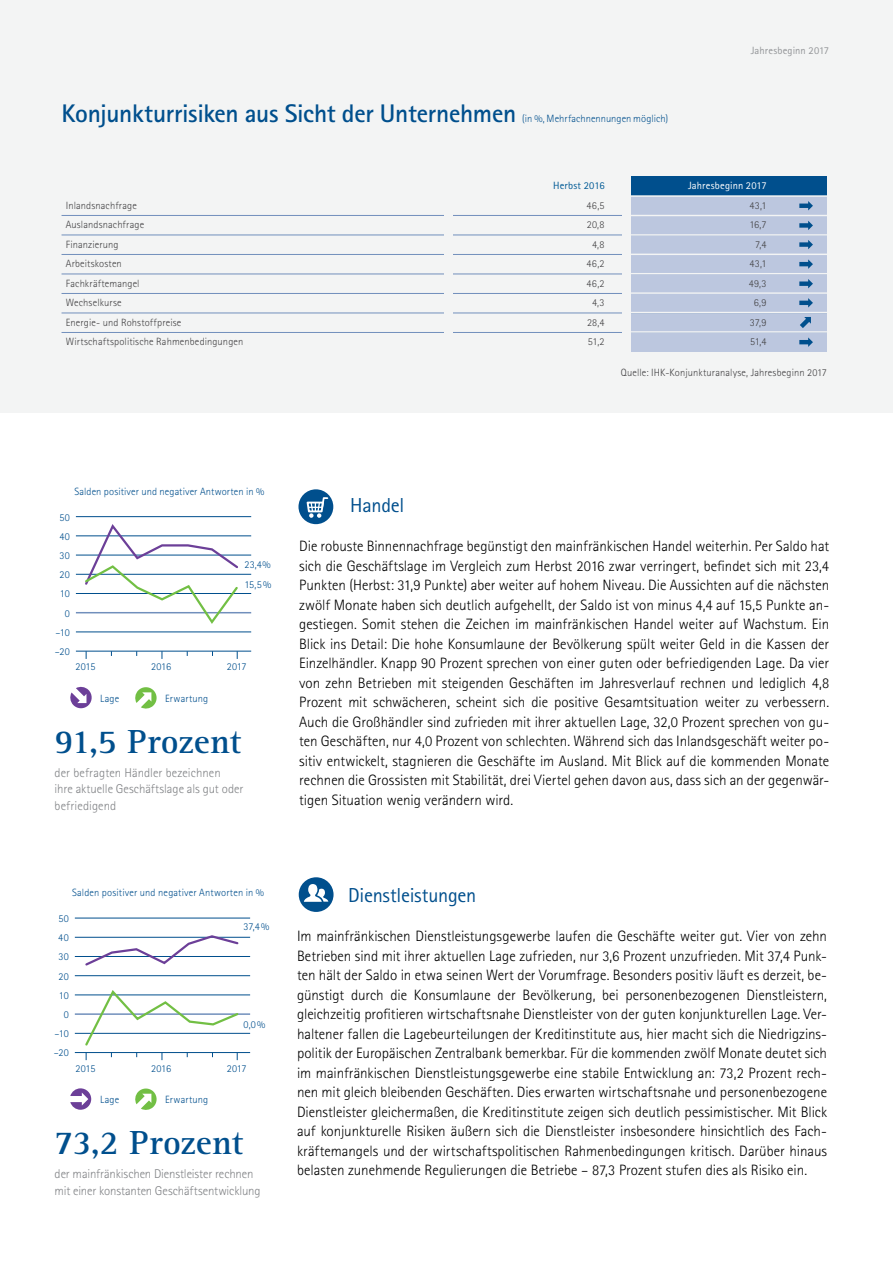
<style>
.page{position:relative;width:893px;height:1263px;background:#fff}
.page>*{position:absolute;margin:0;border:0;box-sizing:border-box;transform-origin:0 0}
.t1{font:700 34.5px "Rotis Serif";color:#004f8d}
.t2{font:700 25.5px "Rotis Sans Serif Std";letter-spacing:-.015em;color:#004f8d}
.t3{font:20.25px "Rotis Sans Serif Std";letter-spacing:-.01em;color:#004f8d}
.t4{font:300 15px/19.5px "Rotis Sans Serif Std";letter-spacing:-.005em;color:#000;text-align:justify}
.t5{font:300 12.75px/16.5px "Rotis Sans Serif Std";letter-spacing:-.005em;color:#808285}
.t6{font:300 10.5px "Rotis Sans Serif Std";letter-spacing:.015em;color:#414042}
.t7{font:300 10.5px/19.2px "Rotis Sans Serif Std";letter-spacing:.01em;color:#004f8d;text-align:right}
.t8{font:10.5px "Rotis Sans Serif Std";letter-spacing:.01em;color:#939598}
.t9{font:10.5px "Rotis Sans Serif Std";letter-spacing:.01em;color:#fff}
.t10{font:10.5px "Rotis Sans Serif Std";letter-spacing:.015em;color:#005a95}
</style>
<div class="page">
<div style="left:0;top:0;width:893px;height:412px;background:#f3f4f4"></div>
<div style="left:631px;top:197px;width:196px;height:155px;background:#bcc7df"></div>
<div style="left:630px;top:177px;width:197px;height:19px;background:#004f8d"></div>
<hr style="left:62px;top:215px;width:765px;height:1px;background:#718fbc">
<hr style="left:62px;top:235px;width:765px;height:1px;background:#718fbc">
<hr style="left:62px;top:254px;width:765px;height:1px;background:#718fbc">
<hr style="left:62px;top:274px;width:765px;height:1px;background:#718fbc">
<hr style="left:62px;top:293px;width:765px;height:1px;background:#718fbc">
<hr style="left:62px;top:313px;width:765px;height:1px;background:#718fbc">
<hr style="left:62px;top:332px;width:765px;height:1px;background:#718fbc">
<div style="left:444px;top:202px;width:9px;height:160px;background:#f3f4f4"></div>
<div style="left:622px;top:171px;width:8px;height:191px;background:#f3f4f4"></div>
<hr style="left:627px;top:215px;width:201px;height:1px;background:#f3f4f4">
<hr style="left:627px;top:195px;width:201px;height:2px;background:#f3f4f4">
<hr style="left:627px;top:234px;width:201px;height:2px;background:#f3f4f4">
<hr style="left:627px;top:254px;width:201px;height:1px;background:#f3f4f4">
<hr style="left:627px;top:273px;width:201px;height:1px;background:#f3f4f4">
<hr style="left:627px;top:292px;width:201px;height:2px;background:#f3f4f4">
<hr style="left:627px;top:312px;width:201px;height:1px;background:#f3f4f4">
<hr style="left:627px;top:331px;width:201px;height:2px;background:#f3f4f4">
<div style="left:298px;top:489px;width:35px;height:35px;background:#004f8d;border-radius:50%"></div>
<svg style="left:306px;top:497px;width:23px;height:21px"></svg>
<svg style="left:799px;top:201px;width:14px;height:9px"></svg>
<svg style="left:799px;top:221px;width:14px;height:9px"></svg>
<svg style="left:799px;top:240px;width:14px;height:9px"></svg>
<svg style="left:799px;top:259px;width:14px;height:10px"></svg>
<svg style="left:799px;top:279px;width:14px;height:9px"></svg>
<svg style="left:799px;top:298px;width:14px;height:10px"></svg>
<svg style="left:799px;top:337px;width:14px;height:10px"></svg>
<svg style="left:800px;top:317px;width:11px;height:11px"></svg>
<hr style="left:76px;top:651px;width:175px;height:1px;background:#004f8d">
<hr style="left:76px;top:632px;width:175px;height:1px;background:#004f8d">
<hr style="left:76px;top:612px;width:175px;height:1px;background:#718fbc">
<hr style="left:76px;top:593px;width:175px;height:1px;background:#004f8d">
<hr style="left:76px;top:574px;width:175px;height:1px;background:#004f8d">
<hr style="left:76px;top:555px;width:175px;height:1px;background:#004f8d">
<hr style="left:76px;top:536px;width:175px;height:1px;background:#004f8d">
<hr style="left:76px;top:516px;width:175px;height:1px;background:#004f8d">
<svg style="left:83px;top:524px;width:157px;height:100px"></svg>
<hr style="left:75px;top:1052px;width:175px;height:1px;background:#004f8d">
<hr style="left:75px;top:1033px;width:175px;height:1px;background:#004f8d">
<hr style="left:75px;top:1013px;width:175px;height:2px;background:#718fbc">
<hr style="left:75px;top:995px;width:175px;height:1px;background:#004f8d">
<hr style="left:75px;top:975px;width:175px;height:1px;background:#004f8d">
<hr style="left:75px;top:956px;width:175px;height:1px;background:#004f8d">
<hr style="left:75px;top:937px;width:175px;height:1px;background:#004f8d">
<hr style="left:75px;top:918px;width:175px;height:1px;background:#004f8d">
<svg style="left:83px;top:935px;width:157px;height:31px"></svg>
<svg style="left:83px;top:990px;width:157px;height:70px"></svg>
<svg style="left:70px;top:686px;width:22px;height:23px"></svg>
<svg style="left:135px;top:687px;width:22px;height:22px"></svg>
<svg style="left:70px;top:1088px;width:21px;height:22px"></svg>
<svg style="left:135px;top:1088px;width:22px;height:22px"></svg>
<svg style="left:299px;top:877px;width:35px;height:35px"></svg>
<svg style="left:301px;top:881px;width:27px;height:31px"></svg>
<h2 class="t2" style="left:62px;top:98px;width:456px">Konjunkturrisiken aus Sicht der Unternehmen</h2>
<p class="t7" style="left:522px;top:109px;width:147px">(in %, Mehrfachnennungen möglich)</p>
<p class="t8" style="left:751px;top:44px;width:80px">Jahresbeginn 2017</p>
<p class="t10" style="left:553px;top:180px;width:53px">Herbst 2016</p>
<p class="t9" style="left:688px;top:180px;width:80px">Jahresbeginn 2017</p>
<p class="t6" style="left:66px;top:199px;width:73px">Inlandsnachfrage</p>
<p class="t6" style="left:586px;top:199px;width:20px">46,5</p>
<p class="t6" style="left:750px;top:199px;width:18px">43,1</p>
<p class="t6" style="left:66px;top:219px;width:80px">Auslandsnachfrage</p>
<p class="t6" style="left:587px;top:219px;width:19px">20,8</p>
<p class="t6" style="left:749px;top:219px;width:19px">16,7</p>
<p class="t6" style="left:66px;top:238px;width:54px">Finanzierung</p>
<p class="t6" style="left:592px;top:238px;width:14px">4,8</p>
<p class="t6" style="left:755px;top:238px;width:13px">7,4</p>
<p class="t6" style="left:66px;top:258px;width:58px">Arbeitskosten</p>
<p class="t6" style="left:586px;top:258px;width:20px">46,2</p>
<p class="t6" style="left:750px;top:258px;width:18px">43,1</p>
<p class="t6" style="left:66px;top:277px;width:75px">Fachkräftemangel</p>
<p class="t6" style="left:586px;top:277px;width:20px">46,2</p>
<p class="t6" style="left:749px;top:277px;width:19px">49,3</p>
<p class="t6" style="left:66px;top:297px;width:57px">Wechselkurse</p>
<p class="t6" style="left:592px;top:297px;width:14px">4,3</p>
<p class="t6" style="left:754px;top:297px;width:14px">6,9</p>
<p class="t6" style="left:66px;top:316px;width:117px">Energie- und Rohstoffpreise</p>
<p class="t6" style="left:587px;top:316px;width:19px">28,4</p>
<p class="t6" style="left:750px;top:316px;width:18px">37,9</p>
<p class="t6" style="left:66px;top:336px;width:179px">Wirtschaftspolitische Rahmenbedingungen</p>
<p class="t6" style="left:588px;top:336px;width:18px">51,2</p>
<p class="t6" style="left:750px;top:336px;width:18px">51,4</p>
<p class="t6" style="left:621px;top:366px;width:208px">Quelle: IHK-Konjunkturanalyse, Jahresbeginn 2017</p>
<p class="t7" style="left:74px;top:482px;width:191px">Salden positiver und negativer Antworten in %</p>
<p class="t7" style="left:55px;top:507px;width:17px">50<br>40<br>30<br>20<br>10<br>0 –10 –20</p>
<p class="t7" style="left:244px;top:554px;width:28px;line-height:20.2px;text-align:left">23,4%<br>15,5%</p>
<p class="t7" style="left:75px;top:657px;width:21px">2015</p>
<p class="t7" style="left:151px;top:657px;width:21px">2016</p>
<p class="t7" style="left:227px;top:657px;width:21px">2017</p>
<p class="t7" style="left:100px;top:688px;width:21px">Lage</p>
<p class="t7" style="left:165px;top:688px;width:45px">Erwartung</p>
<h1 class="t1" style="left:55px;top:721px;width:188px">91,5 Prozent</h1>
<p class="t5" style="left:55px;top:764px;width:190px">der befragten Händler bezeichnen<br>ihre aktuelle Geschäftslage als gut oder befriedigend</p>
<h3 class="t3" style="left:350px;top:493px;width:56px">Handel</h3>
<p class="t4" style="left:299px;top:536px;width:532px">Die robuste Binnennachfrage begünstigt den mainfränkischen Handel weiterhin. Per Saldo hat sich die Geschäftslage im Vergleich zum Herbst 2016 zwar verringert, befindet sich mit 23,4<br>Punkten (Herbst: 31,9 Punkte) aber weiter auf hohem Niveau. Die Aussichten auf die nächsten zwölf Monate haben sich deutlich aufgehellt, der Saldo ist von minus 4,4 auf 15,5 Punkte an&shy;gestiegen. Somit stehen die Zeichen im mainfränkischen Handel weiter auf Wachstum. Ein Blick ins Detail: Die hohe Konsumlaune der Bevölkerung spült weiter Geld in die Kassen der Einzelhändler. Knapp 90 Prozent sprechen von einer guten oder befriedigenden Lage. Da vier von zehn Betrieben mit steigenden Geschäften im Jahresverlauf rechnen und lediglich 4,8<br>Prozent mit schwächeren, scheint sich die positive Gesamtsituation weiter zu verbessern.<br>Auch die Großhändler sind zufrieden mit ihrer aktuellen Lage, 32,0 Prozent sprechen von gu&shy;ten Geschäften, nur 4,0 Prozent von schlechten. Während sich das Inlandsgeschäft weiter po&shy;sitiv entwickelt, stagnieren die Geschäfte im Ausland. Mit Blick auf die kommenden Monate rechnen die Grossisten mit Stabilität, drei Viertel gehen davon aus, dass sich an der gegenwär&shy;tigen Situation wenig verändern wird.</p>
<p class="t7" style="left:72px;top:882px;width:194px">Salden positiver und negativer Antworten in %</p>
<p class="t7" style="left:243px;top:917px;width:27px">37,4%</p>
<p class="t7" style="left:54px;top:909px;width:17px">50<br>40<br>30<br>20<br>10<br>0 –10 –20</p>
<p class="t7" style="left:243px;top:1015px;width:23px">0,0%</p>
<p class="t7" style="left:75px;top:1058px;width:21px">2015</p>
<p class="t7" style="left:151px;top:1058px;width:21px">2016</p>
<p class="t7" style="left:227px;top:1058px;width:21px">2017</p>
<p class="t7" style="left:100px;top:1090px;width:21px">Lage</p>
<p class="t7" style="left:165px;top:1090px;width:45px">Erwartung</p>
<h1 class="t1" style="left:55px;top:1122px;width:190px">73,2 Prozent</h1>
<p class="t5" style="left:55px;top:1166px;width:208px">der mainfränkischen Dienstleister rechnen mit einer konstanten Geschäftsentwicklung</p>
<h3 class="t3" style="left:348px;top:883px;width:130px">Dienstleistungen</h3>
<p class="t4" style="left:297px;top:926px;width:532px">Im mainfränkischen Dienstleistungsgewerbe laufen die Geschäfte weiter gut. Vier von zehn Betrieben sind mit ihrer aktuellen Lage zufrieden, nur 3,6 Prozent unzufrieden. Mit 37,4 Punk&shy;ten hält der Saldo in etwa seinen Wert der Vorumfrage. Besonders positiv läuft es derzeit, be&shy;günstigt durch die Konsumlaune der Bevölkerung, bei personenbezogenen Dienstleistern, gleichzeitig profitieren wirtschaftsnahe Dienstleister von der guten konjunkturellen Lage. Ver&shy;haltener fallen die Lagebeurteilungen der Kreditinstitute aus, hier macht sich die Niedrigzins&shy;politik der Europäischen Zentralbank bemerkbar. Für die kommenden zwölf Monate deutet sich im mainfränkischen Dienstleistungsgewerbe eine stabile Entwicklung an: 73,2 Prozent rech&shy;nen mit gleich bleibenden Geschäften. Dies erwarten wirtschaftsnahe und personenbezogene Dienstleister gleichermaßen, die Kreditinstitute zeigen sich deutlich pessimistischer. Mit Blick auf konjunkturelle Risiken äußern sich die Dienstleister insbesondere hinsichtlich des Fach&shy;kräftemangels und der wirtschaftspolitischen Rahmenbedingungen kritisch. Darüber hinaus belasten zunehmende Regulierungen die Betriebe – 87,3 Prozent stufen dies als Risiko ein.</p>
</div>
